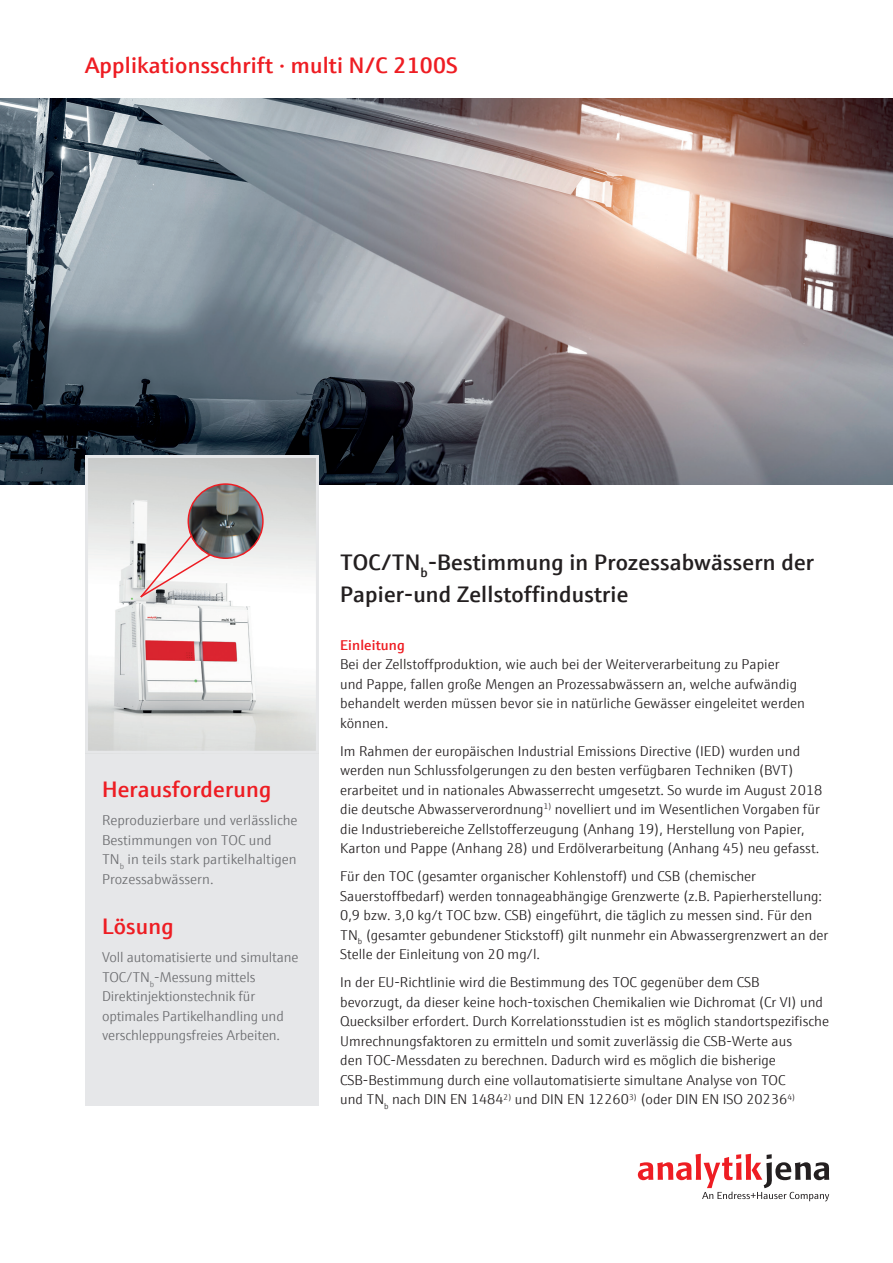
<style>
.page{position:relative;width:893px;height:1263px;background:#fff}
.page>*{position:absolute;margin:0;border:0;box-sizing:border-box;transform-origin:0 0}
.t1{font:600 22.5px/32.4px "E+H Sans";letter-spacing:.01em;color:#231f20}
.t2{font:600 22.5px "E+H Sans";letter-spacing:.01em;color:#ee1d23}
.t3{font:300 14.25px/19.5px "E+H Sans";color:#231f20}
.t4{font:300 14.25px/19.5px "E+H Sans";letter-spacing:-.01em;color:#6c6d70}
.t5{font:600 14.25px "E+H Sans";letter-spacing:.01em;color:#ee1d23}
</style>
<div class="page">
<svg style="left:638px;top:1154px;width:191px;height:47px"></svg>
<div style="left:85px;top:746px;width:234px;height:360px;background:#e6e7e9"></div>
<img style="left:0;top:99px;width:893px;height:386px">
<img style="left:89px;top:459px;width:226px;height:291px">
<div style="left:85px;top:455px;width:234px;height:299px;border:3px solid #e6e7e9"></div>
<svg style="left:139px;top:521px;width:91px;height:79px"></svg>
<img style="left:188px;top:484px;width:75px;height:74px;border-radius:37px">
<div style="left:188px;top:483px;width:76px;height:76px;border:2px solid #ee1d23;border-radius:50%"></div>
<h1 class="t2" style="left:85px;top:48px;width:374px">Applikationsschrift · multi N/C 2100S</h1>
<h1 class="t2" style="left:102px;top:772px;width:171px">Herausforderung</h1>
<p class="t4" style="left:102px;top:810px;width:197px">Reproduzierbare und verlässliche<br>Bestimmungen von TOC und<br>TN<sub>b</sub> in teils stark partikelhaltigen<br>Prozessabwässern.</p>
<h1 class="t2" style="left:102px;top:909px;width:73px">Lösung</h1>
<p class="t4" style="left:102px;top:947px;width:198px">Voll automatisierte und simultane<br>TOC/TN<sub>b</sub>-Messung mittels<br>Direktinjektionstechnik für optimales Partikelhandling und verschleppungsfreies Arbeiten.</p>
<h1 class="t1" style="left:340px;top:544px;width:475px">TOC/TN<sub>b</sub>-Bestimmung in Prozessabwässern der<br>Papier-und Zellstoffindustrie</h1>
<p class="t5" style="left:340px;top:634px;width:66px">Einleitung</p>
<p class="t3" style="left:340px;top:653px;width:466px">Bei der Zellstoffproduktion, wie auch bei der Weiterverarbeitung zu Papier und Pappe, fallen große Mengen an Prozessabwässern an, welche aufwändig behandelt werden müssen bevor sie in natürliche Gewässer eingeleitet werden können.</p>
<p class="t3" style="left:340px;top:740px;width:484px">Im Rahmen der europäischen Industrial Emissions Directive (IED) wurden und werden nun Schlussfolgerungen zu den besten verfügbaren Techniken (BVT) erarbeitet und in nationales Abwasserrecht umgesetzt. So wurde im August 2018 die deutsche Abwasserverordnung<sup>1)</sup> novelliert und im Wesentlichen Vorgaben für die Industriebereiche Zellstofferzeugung (Anhang 19), Herstellung von Papier, Karton und Pappe (Anhang 28) und Erdölverarbeitung (Anhang 45) neu gefasst.</p>
<p class="t3" style="left:340px;top:865px;width:490px">Für den TOC (gesamter organischer Kohlenstoff) und CSB (chemischer Sauerstoffbedarf) werden tonnageabhängige Grenzwerte (z.B. Papierherstellung:<br>0,9 bzw. 3,0 kg/t TOC bzw. CSB) eingeführt, die täglich zu messen sind. Für den TN<sub>b</sub> (gesamter gebundener Stickstoff) gilt nunmehr ein Abwassergrenzwert an der Stelle der Einleitung von 20 mg/l.</p>
<p class="t3" style="left:340px;top:971px;width:490px">In der EU-Richtlinie wird die Bestimmung des TOC gegenüber dem CSB<br>bevorzugt, da dieser keine hoch-toxischen Chemikalien wie Dichromat (Cr VI) und Quecksilber erfordert. Durch Korrelationsstudien ist es möglich standortspezifische Umrechnungsfaktoren zu ermitteln und somit zuverlässig die CSB-Werte aus<br>den TOC-Messdaten zu berechnen. Dadurch wird es möglich die bisherige CSB-Bestimmung durch eine vollautomatisierte simultane Analyse von TOC<br>und TN<sub>b</sub> nach DIN EN 1484<sup>2)</sup> und DIN EN 12260<sup>3)</sup> (oder DIN EN ISO 20236<sup>4)</sup></p>
</div>
